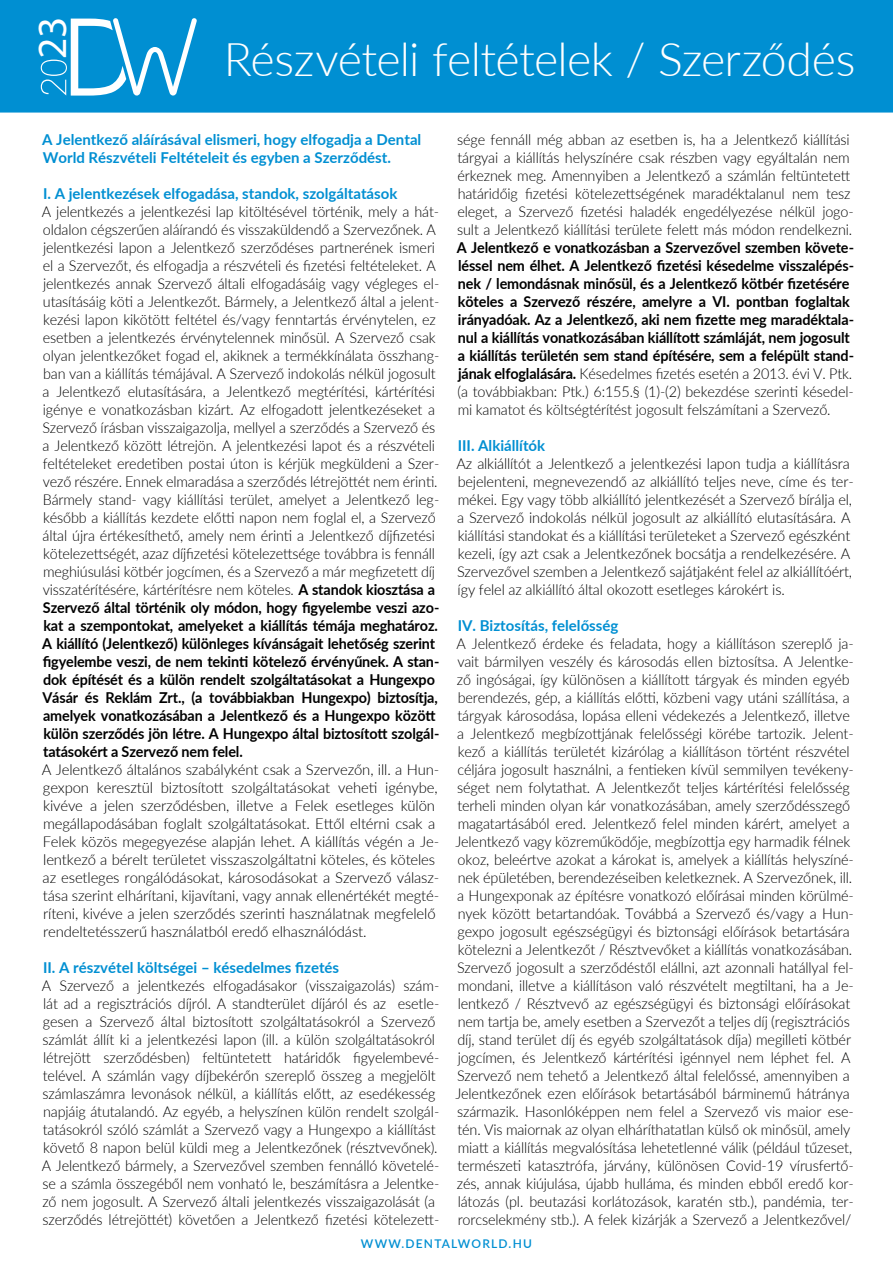
<style>
.page{position:relative;width:893px;height:1263px;background:#fff}
.page>*{position:absolute;margin:0;border:0;box-sizing:border-box;transform-origin:0 0}
.t1{font:300 46.5px "Lato";letter-spacing:-.015em;color:#fff}
.t2{font:41.55px "Myriad Pro";color:#fff}
.t3{font:300 15px/18px "Lato";letter-spacing:-.01em;color:#000;scale:.96 1}
.t4{font:300 15px/18px "Lato";letter-spacing:-.01em;color:#000}
.t5{font:700 15px/18px "Lato";letter-spacing:-.01em;color:#000;scale:.96 1}
.t6{font:700 15px/18px "Lato";color:#008fd2}
.t7{font:600 12px "Lato";letter-spacing:.1em;color:#008fd2}
.s1{font-weight:700}
.s2{font-weight:300}
</style>
<div class="page">
<div style="left:0;top:0;width:893px;height:113px;background:#008fd2"></div>
<svg style="left:41px;top:18px;width:156px;height:78px"></svg>
<h2 class="t2" style="left:27px;top:59px;width:44px;rotate:-90deg">23</h2>
<h1 class="t1" style="left:224px;top:27px;width:633px">Részvételi feltételek / Szerződés</h1>
<p class="t6" style="left:42px;top:130px;width:381px">A Jelentkező aláírásával elismeri, hogy elfogadja a Dental<br>World Részvételi Feltételeit és egyben a Szerződést.</p>
<p class="t6" style="left:43px;top:184px;width:356px">I. A jelentkezések elfogadása, standok, szolgáltatások</p>
<p class="t3" style="left:42px;top:202px;width:416px">A jelentkezés a jelentkezési lap kitöltésével történik, mely a hát&shy;oldalon cégszerűen aláírandó és visszaküldendő a Szervezőnek. A jelentkezési lapon a Jelentkező szerződéses partnerének ismeri el a Szervezőt, és elfogadja a részvételi és fizetési feltételeket. A jelentkezés annak Szervező általi elfogadásáig vagy végleges el&shy;utasításáig köti a Jelentkezőt. Bármely, a Jelentkező által a jelent&shy;kezési lapon kikötött feltétel és/vagy fenntartás érvénytelen, ez esetben a jelentkezés érvénytelennek minősül. A Szervező csak olyan jelentkezőket fogad el, akiknek a termékkínálata összhang&shy;ban van a kiállítás témájával. A Szervező indokolás nélkül jogosult a Jelentkező elutasítására, a Jelentkező megtérítési, kártérítési igénye e vonatkozásban kizárt. Az elfogadott jelentkezéseket a Szervező írásban visszaigazolja, mellyel a szerződés a Szervező és a Jelentkező között létrejön. A jelentkezési lapot és a részvételi feltételeket eredetiben postai úton is kérjük megküldeni a Szer&shy;vező részére. Ennek elmaradása a szerződés létrejöttét nem érinti.<br>Bármely stand- vagy kiállítási terület, amelyet a Jelentkező leg&shy;később a kiállítás kezdete előtti napon nem foglal el, a Szervező által újra értékesíthető, amely nem érinti a Jelentkező díjfizetési kötelezettségét, azaz díjfizetési kötelezettsége továbbra is fennáll meghiúsulási kötbér jogcímen, és a Szervező a már megfizetett díj visszatérítésére, kártérítésre nem köteles. <span class="s1">A standok kiosztása a Szervező által történik oly módon, hogy figyelembe veszi azo&shy;kat a szempontokat, amelyeket a kiállítás témája meghatároz.<br>A kiállító (Jelentkező) különleges kívánságait lehetőség szerint figyelembe veszi, de nem tekinti kötelező érvényűnek. A stan&shy;dok építését és a külön rendelt szolgáltatásokat a Hungexpo Vásár és Reklám Zrt., (a továbbiakban Hungexpo) biztosítja, amelyek vonatkozásában a Jelentkező és a Hungexpo között külön szerződés jön létre. A Hungexpo által biztosított szolgál&shy;tatásokért a Szervező nem felel.</span></p>
<p class="t4" style="left:42px;top:760px;width:399px">A Jelentkező általános szabályként csak a Szervezőn, ill. a Hun&shy;gexpon keresztül biztosított szolgáltatásokat veheti igénybe, kivéve a jelen szerződésben, illetve a Felek esetleges külön megállapodásában foglalt szolgáltatásokat. Ettől eltérni csak a Felek közös megegyezése alapján lehet. A kiállítás végén a Je&shy;lentkező a bérelt területet visszaszolgáltatni köteles, és köteles az esetleges rongálódásokat, károsodásokat a Szervező válasz&shy;tása szerint elhárítani, kijavítani, vagy annak ellenértékét megté&shy;ríteni, kivéve a jelen szerződés szerinti használatnak megfelelő rendeltetésszerű használatból eredő elhasználódást.</p>
<p class="t6" style="left:43px;top:958px;width:298px">II. A részvétel költségei – késedelmes fizetés</p>
<p class="t3" style="left:42px;top:976px;width:416px">A Szervező a jelentkezés elfogadásakor (visszaigazolás) szám&shy;lát ad a regisztrációs díjról. A standterület díjáról és az esetle&shy;gesen a Szervező által biztosított szolgáltatásokról a Szervező számlát állít ki a jelentkezési lapon (ill. a külön szolgáltatásokról létrejött szerződésben) feltüntetett határidők figyelembevé&shy;telével. A számlán vagy díjbekérőn szereplő összeg a megjelölt számlaszámra levonások nélkül, a kiállítás előtt, az esedékesség napjáig átutalandó. Az egyéb, a helyszínen külön rendelt szolgál&shy;tatásokról szóló számlát a Szervező vagy a Hungexpo a kiállítást követő 8 napon belül küldi meg a Jelentkezőnek (résztvevőnek).<br>A Jelentkező bármely, a Szervezővel szemben fennálló követelé&shy;se a számla összegéből nem vonható le, beszámításra a Jelentke&shy;ző nem jogosult. A Szervező általi jelentkezés visszaigazolását (a szerződés létrejöttét) követően a Jelentkező fizetési kötelezett-</p>
<p class="t3" style="left:457px;top:130px;width:415px">sége fennáll még abban az esetben is, ha a Jelentkező kiállítási tárgyai a kiállítás helyszínére csak részben vagy egyáltalán nem érkeznek meg. Amennyiben a Jelentkező a számlán feltüntetett határidőig fizetési kötelezettségének maradéktalanul nem tesz eleget, a Szervező fizetési haladék engedélyezése nélkül jogo&shy;sult a Jelentkező kiállítási területe felett más módon rendelkezni.</p>
<p class="t5" style="left:457px;top:238px;width:415px">A Jelentkező e vonatkozásban a Szervezővel szemben követe&shy;léssel nem élhet. A Jelentkező fizetési késedelme visszalépés&shy;nek / lemondásnak minősül, és a Jelentkező kötbér fizetésére köteles a Szervező részére, amelyre a VI. pontban foglaltak irányadóak. Az a Jelentkező, aki nem fizette meg maradéktala&shy;nul a kiállítás vonatkozásában kiállított számláját, nem jogosult a kiállítás területén sem stand építésére, sem a felépült stand&shy;jának elfoglalására. <span class="s2">Késedelmes fizetés esetén a 2013. évi V. Ptk. (a továbbiakban: Ptk.) 6:155.§ (1)-(2) bekezdése szerinti késedel&shy;mi kamatot és költségtérítést jogosult felszámítani a Szervező.</span></p>
<p class="t6" style="left:458px;top:436px;width:89px">III. Alkiállítók</p>
<p class="t4" style="left:456px;top:454px;width:399px">Az alkiállítót a Jelentkező a jelentkezési lapon tudja a kiállításra bejelenteni, megnevezendő az alkiállító teljes neve, címe és ter&shy;mékei. Egy vagy több alkiállító jelentkezését a Szervező bírálja el, a Szervező indokolás nélkül jogosult az alkiállító elutasítására. A kiállítási standokat és a kiállítási területeket a Szervező egészként kezeli, így azt csak a Jelentkezőnek bocsátja a rendelkezésére. A Szervezővel szemben a Jelentkező sajátjaként felel az alkiállítóért, így felel az alkiállító által okozott esetleges károkért is.</p>
<p class="t6" style="left:458px;top:616px;width:162px">IV. Biztosítás, felelősség</p>
<p class="t3" style="left:455px;top:634px;width:417px">A Jelentkező érdeke és feladata, hogy a kiállításon szereplő ja&shy;vait bármilyen veszély és károsodás ellen biztosítsa. A Jelentke&shy;ző ingóságai, így különösen a kiállított tárgyak és minden egyéb berendezés, gép, a kiállítás előtti, közbeni vagy utáni szállítása, a tárgyak károsodása, lopása elleni védekezés a Jelentkező, illetve a Jelentkező megbízottjának felelősségi körébe tartozik. Jelent&shy;kező a kiállítás területét kizárólag a kiállításon történt részvétel céljára jogosult használni, a fentieken kívül semmilyen tevékeny&shy;séget nem folytathat. A Jelentkezőt teljes kártérítési felelősség terheli minden olyan kár vonatkozásában, amely szerződésszegő magatartásából ered. Jelentkező felel minden kárért, amelyet a Jelentkező vagy közreműködője, megbízottja egy harmadik félnek okoz, beleértve azokat a károkat is, amelyek a kiállítás helyszíné&shy;nek épületében, berendezéseiben keletkeznek. A Szervezőnek, ill. a Hungexponak az építésre vonatkozó előírásai minden körülmé&shy;nyek között betartandóak. Továbbá a Szervező és/vagy a Hun&shy;gexpo jogosult egészségügyi és biztonsági előírások betartására kötelezni a Jelentkezőt / Résztvevőket a kiállítás vonatkozásában.<br>Szervező jogosult a szerződéstől elállni, azt azonnali hatállyal fel&shy;mondani, illetve a kiállításon való részvételt megtiltani, ha a Je&shy;lentkező / Résztvevő az egészségügyi és biztonsági előírásokat nem tartja be, amely esetben a Szervezőt a teljes díj (regisztrációs díj, stand terület díj és egyéb szolgáltatások díja) megilleti kötbér jogcímen, és Jelentkező kártérítési igénnyel nem léphet fel. A Szervező nem tehető a Jelentkező által felelőssé, amennyiben a Jelentkezőnek ezen előírások betartásából bárminemű hátránya származik. Hasonlóképpen nem felel a Szervező vis maior ese&shy;tén. Vis maiornak az olyan elháríthatatlan külső ok minősül, amely miatt a kiállítás megvalósítása lehetetlenné válik (például tűzeset, természeti katasztrófa, járvány, különösen Covid-19 vírusfertő&shy;zés, annak kiújulása, újabb hulláma, és minden ebből eredő kor&shy;látozás (pl. beutazási korlátozások, karatén stb.), pandémia, ter&shy;rorcselekmény stb.). A felek kizárják a Szervező a Jelentkezővel/</p>
<p class="t7" style="left:361px;top:1234px;width:172px">WWW.DENTALWORLD.HU</p>
</div>
